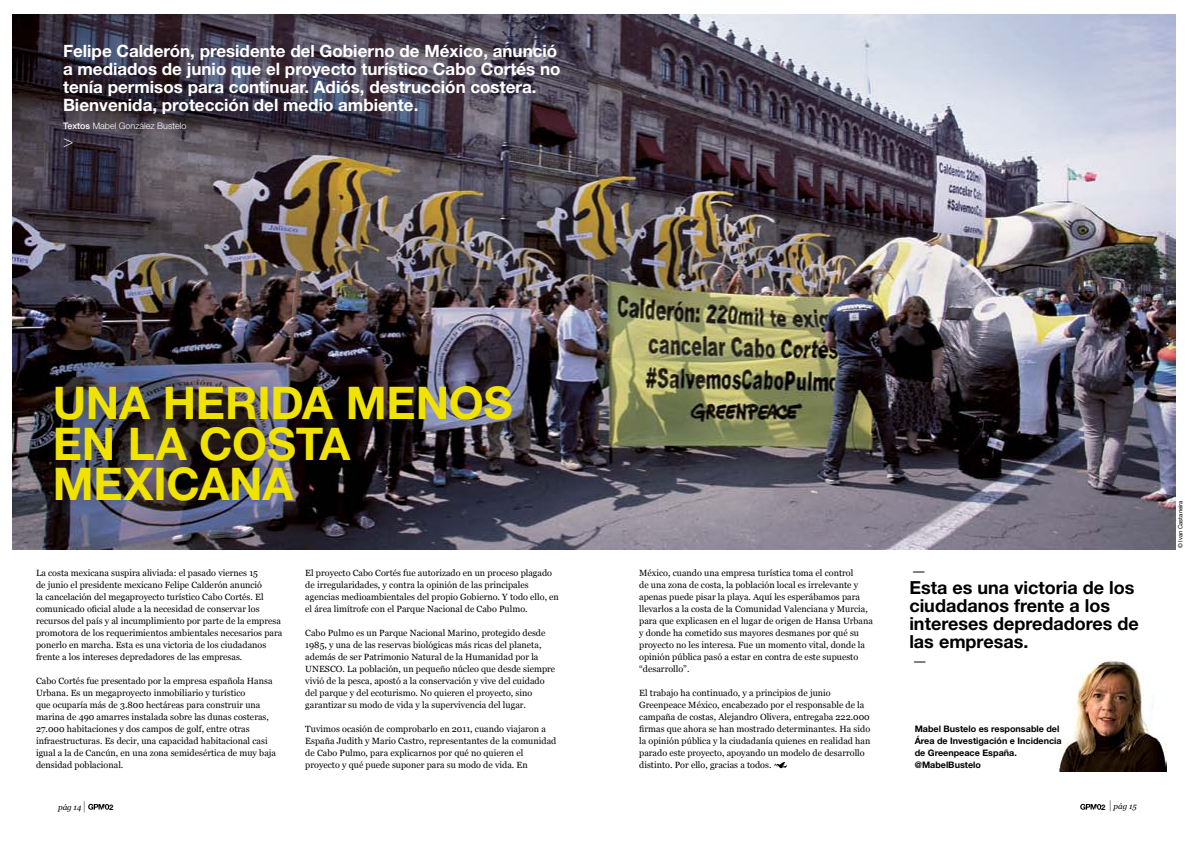
<style>
.page{position:relative;width:1191px;height:842px;background:#fff}
.page>*{position:absolute;margin:0;border:0;box-sizing:border-box;transform-origin:0 0}
.t1{font:700 45.1px/40.6px "Helvetica Neue LT Std";color:#f1e300}
.t2{font:700 18px/18px "Helvetica Neue LT Std";color:#000}
.t3{font:700 17px/18px "Helvetica Neue LT Std";color:#fff}
.t4{font:100 17px "Helvetica Neue LT Std";color:#fff}
.t5{font:15px "Georgia";color:#000}
.t6{font:9px/12px "Georgia";color:#000}
.t7{font:700 9px/12px "Helvetica Neue LT Std";color:#000}
.t8{font:300 9px "Helvetica Neue LT Std";color:#fff}
.t9{font:italic 8px "Georgia";letter-spacing:-.01em;color:#000}
.t10{font:700 7.7px "Helvetica Neue LT Std";color:#000}
.t11{font:6px "Helvetica Neue LT Std";color:#000}
.s1{font-weight:500}
.s2{font-family:"Helvetica Neue LT Std";font-weight:100;font-style:normal;font-size:11px}
.s3{font-family:"Helvetica Neue LT Std";font-weight:700;font-style:normal;font-size:7.7px}
</style>
<div class="page">
<svg style="left:88px;top:804px;width:21px;height:6px"></svg>
<svg style="left:1080px;top:804px;width:21px;height:6px"></svg>
<img style="left:13px;top:14px;width:1162px;height:535px">
<img style="left:1059px;top:661px;width:107px;height:110px">
<svg style="left:774px;top:762px;width:13px;height:6px"></svg>
<h3 class="t3" style="left:63px;top:42px;width:499px">Felipe Calderón, presidente del Gobierno de México, anunció a mediados de junio que el proyecto turístico Cabo Cortés no tenía permisos para continuar. Adiós, destrucción costera.<br>Bienvenida, protección del medio ambiente.</h3>
<p class="t8" style="left:63px;top:120px;width:125px"><span class="s1">Textos</span> Mabel González Bustelo</p>
<h3 class="t4" style="left:63px;top:131px;width:12px">&gt;</h3>
<h1 class="t1" style="left:53px;top:382px;width:172px">Una herida</h1>
<h1 class="t1" style="left:346px;top:382px;width:34px">menos</h1>
<h1 class="t1" style="left:53px;top:422px;width:178px">enlacosta mexicana</h1>
<p class="t6" style="left:36px;top:567px;width:248px">La costa mexicana suspira aliviada: el pasado viernes 15<br>de junio el presidente mexicano Felipe Calderón anunció<br>la cancelación del megaproyecto turístico Cabo Cortés. El comunicado oficial alude a la necesidad de conservar los recursos del país y al incumplimiento por parte de la empresa promotora de los requerimientos ambientales necesarios para ponerlo en marcha. Esta es una victoria de los ciudadanos frente a los intereses depredadores de las empresas.</p>
<p class="t6" style="left:36px;top:675px;width:241px">Cabo Cortés fue presentado por la empresa española Hansa Urbana. Es un megaproyecto inmobiliario y turístico<br>que ocuparía más de 3.800 hectáreas para construir una marina de 490 amarres instalada sobre las dunas costeras, 27.000 habitaciones y dos campos de golf, entre otras infraestructuras. Es decir, una capacidad habitacional casi igual a la de Cancún, en una zona semidesértica de muy baja densidad poblacional.</p>
<p class="t6" style="left:305px;top:567px;width:255px">El proyecto Cabo Cortés fue autorizado en un proceso plagado de irregularidades, y contra la opinión de las principales agencias medioambientales del propio Gobierno. Y todo ello, en el área limítrofe con el Parque Nacional de Cabo Pulmo.</p>
<p class="t6" style="left:305px;top:627px;width:251px">Cabo Pulmo es un Parque Nacional Marino, protegido desde 1985, y una de las reservas biológicas más ricas del planeta, además de ser Patrimonio Natural de la Humanidad por la UNESCO. La población, un pequeño núcleo que desde siempre vivió de la pesca, apostó a la conservación y vive del cuidado del parque y del ecoturismo. No quieren el proyecto, sino garantizar su modo de vida y la supervivencia del lugar.</p>
<p class="t6" style="left:305px;top:723px;width:253px">Tuvimos ocasión de comprobarlo en 2011, cuando viajaron a España Judith y Mario Castro, representantes de la comunidad de Cabo Pulmo, para explicarnos por qué no quieren el proyecto y qué puede suponer para su modo de vida. En</p>
<p class="t6" style="left:639px;top:567px;width:235px">México, cuando una empresa turística toma el control<br>de una zona de costa, la población local es irrelevante y apenas puede pisar la playa. Aquí les esperábamos para llevarlos a la costa de la Comunidad Valenciana y Murcia, para que explicasen en el lugar de origen de Hansa Urbana y donde ha cometido sus mayores desmanes por qué su proyecto no les interesa. Fue un momento vital, donde la opinión pública pasó a estar en contra de este supuesto “desarrollo”.</p>
<p class="t6" style="left:639px;top:687px;width:233px">El trabajo ha continuado, y a principios de junio Greenpeace México, encabezado por el responsable de la campaña de costas, Alejandro Olivera, entregaba 222.000 firmas que ahora se han mostrado determinantes. Ha sido la opinión pública y la ciudadanía quienes en realidad han parado este proyecto, apoyando un modelo de desarrollo distinto. Por ello, gracias a todos.</p>
<h3 class="t5" style="left:912px;top:562px;width:14px">—</h3>
<h2 class="t2" style="left:909px;top:578px;width:231px">Esta es una victoria de los ciudadanos frente a los intereses depredadores de las empresas.</h2>
<h3 class="t5" style="left:913px;top:652px;width:14px">—</h3>
<p class="t7" style="left:914px;top:723px;width:148px">Mabel Bustelo es responsable del<br>Área de Investigación e Incidencia de Greenpeace España. @MabelBustelo</p>
<p class="t9" style="left:58px;top:802px;width:29px">pág 14 <span class="s2">|</span></p>
<p class="t10" style="left:109px;top:802px;width:6px">2</p>
<p class="t9" style="left:1101px;top:801px;width:37px"><span class="s3">2</span> <span class="s2">|</span> pág 15</p>
<p class="t11" style="left:1176px;top:548px;width:50px;rotate:-90deg">© Ivan Castaneira</p>
</div>
